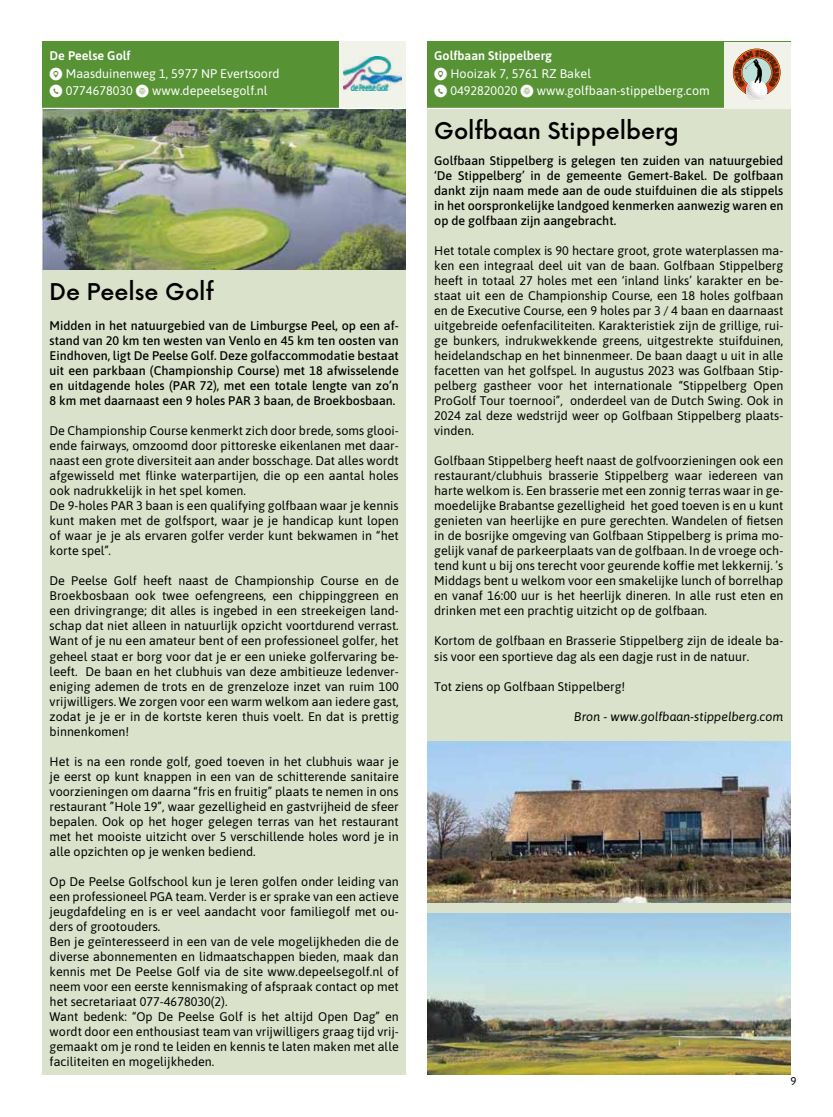
<style>
.page{position:relative;width:833px;height:1117px;background:#fff}
.page>*{position:absolute;margin:0;border:0;box-sizing:border-box;transform-origin:0 0}
.t1{font:500 28.12px "Now";color:#000}
.t2{font:12.5px/15px "Asap";color:#000;text-align:justify}
.t3{font:500 12.5px/15px "Asap";color:#000;text-align:justify}
.t4{font:12.5px/17.5px "Asap";color:#fff}
.t5{font:italic 12.5px "Asap";color:#000}
.t6{font:11.25px "Asap";color:#000}
.s1{font-weight:600}
.s2{font-family:"Social Media Circled"}
</style>
<div class="page">
<div style="left:427px;top:42px;width:363px;height:1033px;background:#dbe2cb"></div>
<div style="left:427px;top:42px;width:363px;height:32px;background:#579234"></div>
<div style="left:427px;top:59px;width:363px;height:32px;background:#579234"></div>
<div style="left:427px;top:77px;width:363px;height:32px;background:#579234"></div>
<hr style="left:427px;top:108px;width:363px;height:1px;background:#fff">
<img style="left:427px;top:913px;width:363px;height:161px">
<img style="left:427px;top:741px;width:363px;height:161px">
<div style="left:43px;top:158px;width:363px;height:917px;background:#dbe2cb"></div>
<div style="left:43px;top:42px;width:363px;height:32px;background:#579234"></div>
<div style="left:43px;top:59px;width:363px;height:32px;background:#579234"></div>
<div style="left:43px;top:77px;width:363px;height:32px;background:#579234"></div>
<img style="left:43px;top:109px;width:363px;height:160px">
<div style="left:339px;top:42px;width:67px;height:66px;background:#f1f3eb"></div>
<hr style="left:43px;top:108px;width:363px;height:1px;background:#fff">
<img style="left:343px;top:57px;width:58px;height:33px">
<div style="left:723px;top:42px;width:67px;height:66px;background:#f1f3eb"></div>
<svg style="left:733px;top:49px;width:47px;height:53px"></svg>
<p class="t4" style="left:50px;top:47px;width:231px"><span class="s1">De Peelse Golf<br></span><span class="s2">9</span> Maasduinenweg 1, 5977 NP Evertsoord <span class="s2">m</span> 0774678030 <span class="s2">K</span> www.depeelsegolf.nl</p>
<h1 class="t1" style="left:50px;top:280px;width:166px">De Peelse Golf</h1>
<p class="t3" style="left:50px;top:319px;width:351px">Midden in het natuurgebied van de Limburgse Peel, op een af&shy;stand van 20 km ten westen van Venlo en 45 km ten oosten van Eindhoven, ligt De Peelse Golf. Deze golfaccommodatie bestaat uit een parkbaan (Championship Course) met 18 afwisselende en uitdagende holes (PAR 72), met een totale lengte van zo’n 8 km met daarnaast een 9 holes PAR 3 baan, de Broekbosbaan.</p>
<p class="t2" style="left:50px;top:422px;width:351px;text-align:left">De Championship Course kenmerkt zich door brede, soms glooi&shy;ende fairways, omzoomd door pittoreske eikenlanen met daar&shy;naast een grote diversiteit aan ander bosschage. Dat alles wordt afgewisseld met 昀氀inke waterpartijen, die op een aantal holes ook nadrukkelijk in het spel komen.<br>De 9-holes PAR 3 baan is een qualifying golfbaan waar je kennis kunt maken met de golfsport, waar je je handicap kunt lopen of waar je je als ervaren golfer verder kunt bekwamen in “het korte spel”.</p>
<p class="t2" style="left:50px;top:574px;width:351px">De Peelse Golf heeft naast de Championship Course en de Broekbosbaan ook twee oefengreens, een chippinggreen en een drivingrange; dit alles is ingebed in een streekeigen land&shy;schap dat niet alleen in natuurlijk opzicht voortdurend verrast.<br>Want of je nu een amateur bent of een professioneel golfer, het geheel staat er borg voor dat je er een unieke golfervaring be&shy;leeft. De baan en het clubhuis van deze ambitieuze ledenver&shy;eniging ademen de trots en de grenzeloze inzet van ruim 100 vrijwilligers. We zorgen voor een warm welkom aan iedere gast, zodat je je er in de kortste keren thuis voelt. En dat is prettig binnenkomen!</p>
<p class="t2" style="left:50px;top:752px;width:351px">Het is na een ronde golf, goed toeven in het clubhuis waar je je eerst op kunt knappen in een van de schitterende sanitaire voorzieningen om daarna “fris en fruitig” plaats te nemen in ons restaurant ”Hole 19”, waar gezelligheid en gastvrijheid de sfeer bepalen. Ook op het hoger gelegen terras van het restaurant met het mooiste uitzicht over 5 verschillende holes word je in alle opzichten op je wenken bediend.</p>
<p class="t2" style="left:50px;top:874px;width:351px;text-align:left">Op De Peelse Golfschool kun je leren golfen onder leiding van een professioneel PGA team. Verder is er sprake van een actieve jeugdafdeling en is er veel aandacht voor familiegolf met ou&shy;ders of grootouders.<br>Ben je geïnteresseerd in een van de vele mogelijkheden die de diverse abonnementen en lidmaatschappen bieden, maak dan kennis met De Peelse Golf via de site www.depeelsegolf.nl of neem voor een eerste kennismaking of afspraak contact op met het secretariaat 077-4678030(2).<br>Want bedenk: “Op De Peelse Golf is het altijd Open Dag” en wordt door een enthousiast team van vrijwilligers graag tijd vrij&shy;gemaakt om je rond te leiden en kennis te laten maken met alle faciliteiten en mogelijkheden.</p>
<p class="t4" style="left:434px;top:47px;width:277px"><span class="s1">Golfbaan Stippelberg<br></span><span class="s2">9</span> Hooizak 7, 5761 RZ Bakel<br><span class="s2">m</span> 0492820020 <span class="s2">K</span> www.golfbaan-stippelberg.com</p>
<h1 class="t1" style="left:434px;top:118px;width:246px">Golfbaan Stippelberg</h1>
<p class="t3" style="left:434px;top:154px;width:351px">Golfbaan Stippelberg is gelegen ten zuiden van natuurgebied ‘De Stippelberg’ in de gemeente Gemert-Bakel. De golfbaan dankt zijn naam mede aan de oude stuifduinen die als stippels in het oorspronkelijke landgoed kenmerken aanwezig waren en op de golfbaan zijn aangebracht.</p>
<p class="t2" style="left:434px;top:242px;width:351px">Het totale complex is 90 hectare groot, grote waterplassen ma&shy;ken een integraal deel uit van de baan. Golfbaan Stippelberg heeft in totaal 27 holes met een ‘inland links’ karakter en be&shy;staat uit een de Championship Course, een 18 holes golfbaan en de Executive Course, een 9 holes par 3 / 4 baan en daarnaast uitgebreide oefenfaciliteiten. Karakteristiek zijn de grillige, rui&shy;ge bunkers, indrukwekkende greens, uitgestrekte stuifduinen, heidelandschap en het binnenmeer. De baan daagt u uit in alle facetten van het golfspel. In augustus 2023 was Golfbaan Stip&shy;pelberg gastheer voor het internationale “Stippelberg Open ProGolf Tour toernooi”, onderdeel van de Dutch Swing. Ook in 2024 zal deze wedstrijd weer op Golfbaan Stippelberg plaats&shy;vinden.</p>
<p class="t2" style="left:434px;top:454px;width:351px">Golfbaan Stippelberg heeft naast de golfvoorzieningen ook een restaurant/clubhuis brasserie Stippelberg waar iedereen van harte welkom is. Een brasserie met een zonnig terras waar in ge&shy;moedelijke Brabantse gezelligheid het goed toeven is en u kunt genieten van heerlijke en pure gerechten. Wandelen of 昀椀etsen in de bosrijke omgeving van Golfbaan Stippelberg is prima mo&shy;gelijk vanaf de parkeerplaats van de golfbaan. In de vroege och&shy;tend kunt u bij ons terecht voor geurende ko昀昀ie met lekkernij. ’s Middags bent u welkom voor een smakelijke lunch of borrelhap en vanaf 16:00 uur is het heerlijk dineren. In alle rust eten en drinken met een prachtig uitzicht op de golfbaan.</p>
<p class="t2" style="left:434px;top:632px;width:351px">Kortom de golfbaan en Brasserie Stippelberg zijn de ideale ba&shy;sis voor een sportieve dag als een dagje rust in de natuur.</p>
<p class="t2" style="left:434px;top:679px;width:193px">Tot ziens op Golfbaan Stippelberg!</p>
<p class="t5" style="left:574px;top:711px;width:210px">Bron - www.golfbaan-stippelberg.com</p>
<p class="t6" style="left:790px;top:1076px;width:8px">9</p>
</div>
